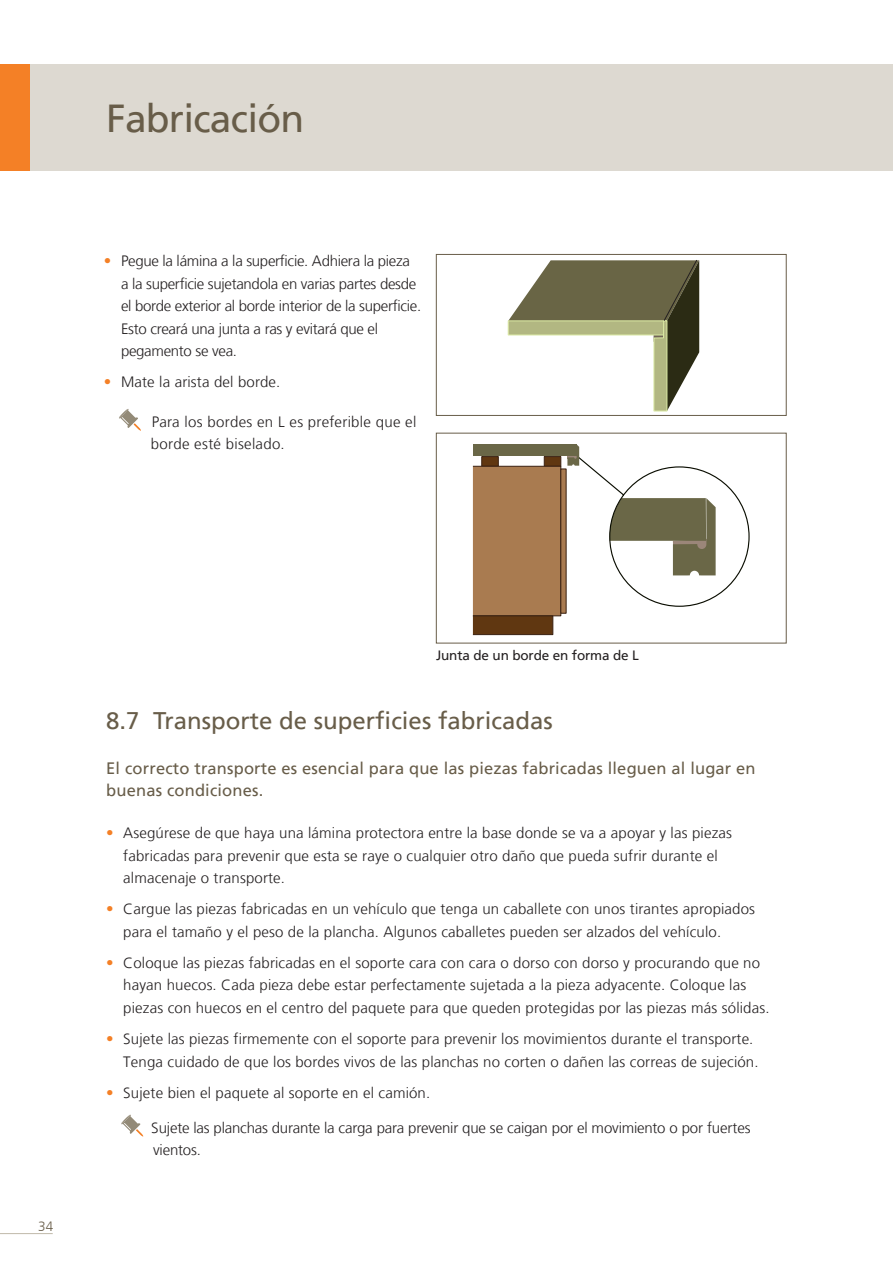
<style>
.page{position:relative;width:893px;height:1263px;background:#fff}
.page>*{position:absolute;margin:0;border:0;box-sizing:border-box;transform-origin:0 0}
.t1{font:39px "Frutiger";letter-spacing:-.02em;color:#685d49}
.t2{font:24px "Frutiger";color:#685d49}
.t3{font:16.5px/22.5px "Frutiger";letter-spacing:.01em;color:#685d49}
.t4{font:300 15px/22.5px "Frutiger";letter-spacing:.01em;color:#231f20}
.t5{font:300 15px/22.5px "Frutiger";letter-spacing:-.02em;color:#231f20}
.t6{font:300 15px/22.5px "Frutiger";letter-spacing:-.015em;color:#231f20}
.t7{font:13.5px "Frutiger";letter-spacing:-.01em;color:#231f20}
.t8{font:300 13.5px "Frutiger";color:#685d49}
.s1{color:#f48026}
</style>
<div class="page">
<div style="left:0;top:64px;width:893px;height:107px;background:#ddd9d1"></div>
<div style="left:0;top:64px;width:30px;height:107px;background:#f48026"></div>
<hr style="left:0;top:1233px;width:53px;height:1px;background:#c0b9aa">
<svg style="left:121px;top:1114px;width:23px;height:23px"></svg>
<svg style="left:119px;top:409px;width:22px;height:22px"></svg>
<div style="left:436px;top:254px;width:351px;height:162px;border:1px solid #685d49"></div>
<svg style="left:508px;top:260px;width:191px;height:152px"></svg>
<div style="left:436px;top:433px;width:351px;height:210px;border:1px solid #685d49"></div>
<div style="left:544px;top:456px;width:17px;height:11px;background:#603711;border:1px solid #3a2111"></div>
<div style="left:481px;top:456px;width:18px;height:11px;background:#603711;border:1px solid #3a2111"></div>
<div style="left:473px;top:466px;width:88px;height:150px;background:#a97b50"></div>
<svg style="left:560px;top:469px;width:6px;height:144px"></svg>
<div style="left:473px;top:615px;width:80px;height:20px;background:#603711;border:1px solid #3a2111"></div>
<svg style="left:567px;top:444px;width:183px;height:163px"></svg>
<div style="left:473px;top:444px;width:103px;height:12px;background:#6a6747"></div>
<h1 class="t1" style="left:106px;top:96px;width:200px">Fabricación</h1>
<p class="t5" style="left:121px;top:250px;width:302px;text-indent:-17px"><span class="s1">•</span> Pegue la lámina a la superficie. Adhiera la pieza<br>a la superficie sujetandola en varias partes desde el borde exterior al borde interior de la superficie.<br>Esto creará una junta a ras y evitará que el pegamento se vea.</p>
<p class="t4" style="left:104px;top:371px;width:178px"><span class="s1">•</span> Mate la arista del borde.</p>
<p class="t4" style="left:151px;top:411px;width:267px">Para los bordes en L es preferible que el borde esté biselado.</p>
<p class="t8" style="left:38px;top:1218px;width:17px">34</p>
<p class="t7" style="left:436px;top:647px;width:204px">Junta de un borde en forma de L</p>
<h2 class="t2" style="left:106px;top:706px;width:448px">8.7 Transporte de superficies fabricadas</h2>
<p class="t3" style="left:106px;top:757px;width:651px">El correcto transporte es esencial para que las piezas fabricadas lleguen al lugar en buenas condiciones.</p>
<p class="t4" style="left:123px;top:822px;width:610px;text-indent:-17px"><span class="s1">•</span> Asegúrese de que haya una lámina protectora entre la base donde se va a apoyar y las piezas fabricadas para prevenir que esta se raye o cualquier otro daño que pueda sufrir durante el almacenaje o transporte.</p>
<p class="t4" style="left:123px;top:898px;width:633px;text-indent:-17px"><span class="s1">•</span> Cargue las piezas fabricadas en un vehículo que tenga un caballete con unos tirantes apropiados para el tamaño y el peso de la plancha. Algunos caballetes pueden ser alzados del vehículo.</p>
<p class="t4" style="left:123px;top:952px;width:648px;text-indent:-17px"><span class="s1">•</span> Coloque las piezas fabricadas en el soporte cara con cara o dorso con dorso y procurando que no hayan huecos. Cada pieza debe estar perfectamente sujetada a la pieza adyacente. Coloque las piezas con huecos en el centro del paquete para que queden protegidas por las piezas más sólidas.</p>
<p class="t4" style="left:123px;top:1028px;width:637px;text-indent:-17px"><span class="s1">•</span> Sujete las piezas firmemente con el soporte para prevenir los movimientos durante el transporte.<br>Tenga cuidado de que los bordes vivos de las planchas no corten o dañen las correas de sujeción.</p>
<p class="t4" style="left:106px;top:1081px;width:325px"><span class="s1">•</span> Sujete bien el paquete al soporte en el camión.</p>
<p class="t6" style="left:151px;top:1116px;width:601px">Sujete las planchas durante la carga para prevenir que se caigan por el movimiento o por fuertes vientos.</p>
</div>
